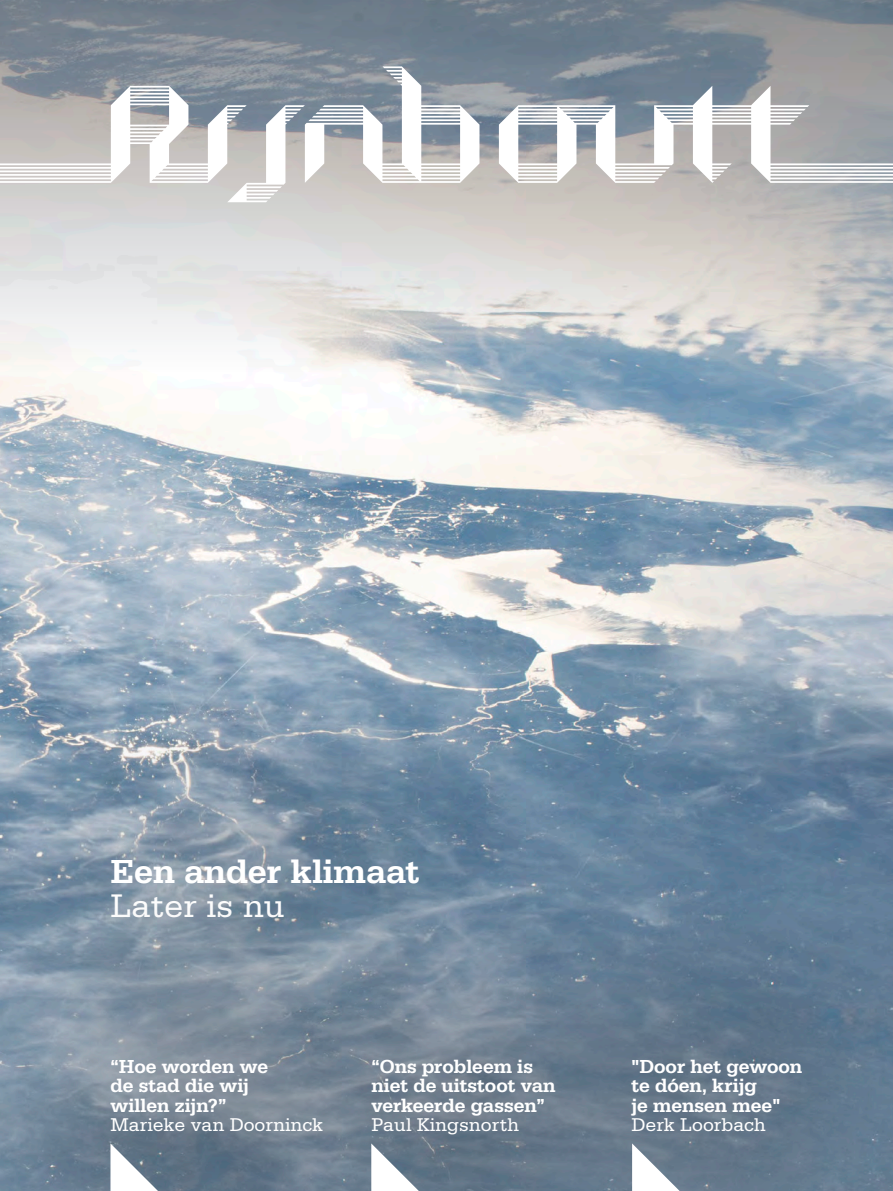
<style>
.page{position:relative;width:893px;height:1191px;background:#fff}
.page>*{position:absolute;margin:0;border:0;box-sizing:border-box;transform-origin:0 0}
.t1{font:500 34.5px "Serifa";color:#fff}
.t2{font:34.5px "Serifa Std";color:#fff}
.t3{font:500 19.5px/19.5px "Serifa";color:#fff}
.t4{font:19.5px "Serifa Std";color:#fff}
</style>
<div class="page">
<img style="left:0;top:374px;width:893px;height:499px">
<svg style="left:0;top:0;width:893px;height:374px;background:#b9bcc0"></svg>
<svg style="left:499px;top:86px;width:394px;height:97px"></svg>
<svg style="left:0;top:66px;width:479px;height:136px"></svg>
<div style="left:0;top:674px;width:593px;height:430px;background:#231f20;opacity:.4"></div>
<div style="left:0;top:873px;width:893px;height:318px;background:#231f20;opacity:.75"></div>
<svg style="left:110px;top:1143px;width:48px;height:48px"></svg>
<svg style="left:371px;top:1143px;width:48px;height:48px"></svg>
<svg style="left:632px;top:1143px;width:48px;height:48px"></svg>
<h1 class="t1" style="left:111px;top:851px;width:310px">Een ander klimaat</h1>
<h1 class="t2" style="left:111px;top:886px;width:176px">Later is nu</h1>
<p class="t3" style="left:110px;top:1056px;width:159px">“Hoe worden we de stad die wij willen zijn?”</p>
<p class="t4" style="left:110px;top:1114px;width:214px">Marieke van Doorninck</p>
<p class="t3" style="left:371px;top:1056px;width:186px">“Ons probleem is niet de uitstoot van verkeerde gassen”</p>
<p class="t4" style="left:371px;top:1114px;width:149px">Paul Kingsnorth</p>
<p class="t3" style="left:631px;top:1056px;width:172px">"Door het gewoon te dóen, krijg<br>je mensen mee"</p>
<p class="t4" style="left:631px;top:1114px;width:136px">Derk Loorbach</p>
</div>
